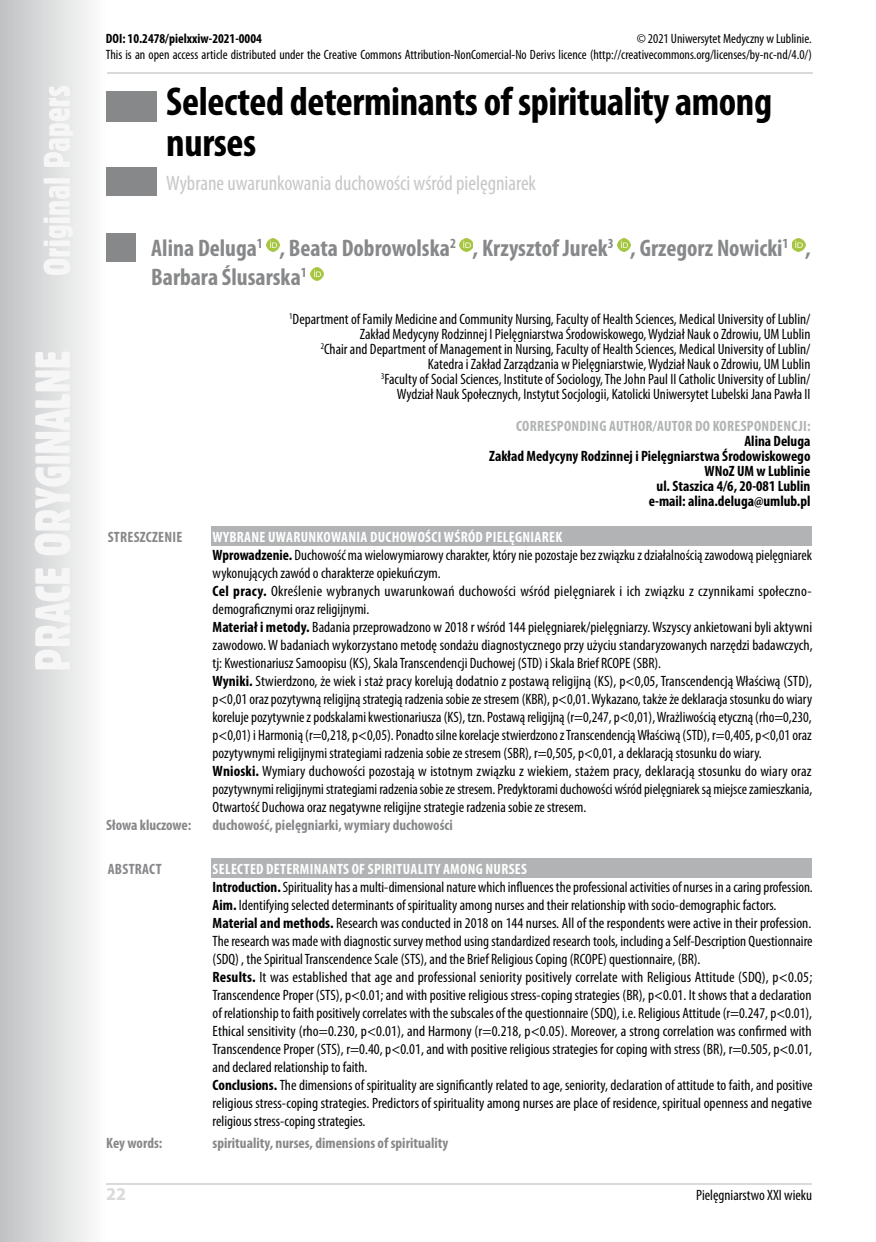
<style>
.page{position:relative;width:876px;height:1242px;background:#fff}
.page>*{position:absolute;margin:0;border:0;box-sizing:border-box;transform-origin:0 0}
.t1{font:700 condensed 40.5px/40.5px "Myriad Pro";letter-spacing:-.01em;color:#000}
.t2{font:700 condensed 24px/28.8px "Myriad Pro";color:#87888a}
.t3{font:condensed 21px "Myriad Pro";color:#c6c7c8}
.t4{font:700 18px "Myriad Pro";color:#d9dadb}
.t5{font:condensed 15px/18px "Myriad Pro";color:#000}
.t6{font:700 condensed 15px/15px "Myriad Pro";color:#000;text-align:right}
.t7{font:700 condensed 15px "Myriad Pro";color:#87888a}
.t8{font:700 condensed 15px "Myriad Pro";letter-spacing:.02em;color:#b1b3b4}
.t9{font:700 condensed 15px "Myriad Pro";letter-spacing:.02em;color:#87888a}
.t10{font:condensed 13.5px/16.2px "Myriad Pro";color:#000;text-align:right}
.t11{font:700 condensed 13.5px "Myriad Pro";color:#000}
.s1{font-weight:700;color:#fff}
.s2{font-weight:700}
</style>
<div class="page">
<div style="left:0;top:0;width:107px;height:1242px;background:linear-gradient(to right,#c0c1c3,#feffff)"></div>
<hr style="left:106px;top:0;width:2px;height:1242px;background:#fefefe">
<svg style="left:35px;top:86px;width:38px;height:583px"></svg>
<hr style="left:106px;top:1183px;width:706px;height:2px;background:#d9dadb">
<hr style="left:107px;top:72px;width:705px;height:2px;background:#d9dadb">
<div style="left:106px;top:91px;width:51px;height:30px;background:#87888a"></div>
<div style="left:106px;top:167px;width:51px;height:29px;background:#87888a"></div>
<div style="left:106px;top:233px;width:30px;height:29px;background:#87888a"></div>
<div style="left:211px;top:528px;width:601px;height:18px;background:#b1b3b4"></div>
<div style="left:211px;top:527px;width:601px;height:18px;background:#b1b3b4"></div>
<div style="left:211px;top:859px;width:601px;height:18px;background:#b1b3b4"></div>
<div style="left:211px;top:858px;width:601px;height:18px;background:#b1b3b4"></div>
<svg style="left:267px;top:239px;width:12px;height:12px"></svg>
<svg style="left:460px;top:239px;width:13px;height:12px"></svg>
<svg style="left:617px;top:239px;width:13px;height:12px"></svg>
<svg style="left:792px;top:239px;width:13px;height:12px"></svg>
<svg style="left:311px;top:267px;width:12px;height:13px"></svg>
<p class="t10" style="left:106px;top:30px;width:707px">© 2021 Uniwersytet Medyczny w Lublinie.<br>This is an open access article distributed under the Creative Commons Attribution-NonComercial-No Derivs licence (http://creativecommons.org/licenses/by-nc-nd/4.0/)</p>
<p class="t11" style="left:106px;top:30px;width:157px">DOI: 10.2478/pielxxiw-2021-0004</p>
<h1 class="t1" style="left:166px;top:81px;width:607px">Selected determinants of spirituality among nurses</h1>
<h3 class="t3" style="left:166px;top:170px;width:371px">Wybrane uwarunkowania duchowości wśród pielęgniarek</h3>
<h2 class="t2" style="left:151px;top:233px;width:661px">Alina Deluga<sup>1</sup> , Beata Dobrowolska<sup>2</sup> , Krzysztof Jurek<sup>3</sup> , Grzegorz Nowicki<sup>1</sup> ,<br>Barbara Ślusarska<sup>1</sup></h2>
<p class="t5" style="left:289px;top:311px;width:523px;line-height:15px;text-align:right"><sup>1</sup>Department of Family Medicine and Community Nursing, Faculty of Health Sciences, Medical University of Lublin/ Zakład Medycyny Rodzinnej I Pielęgniarstwa Środowiskowego, Wydział Nauk o Zdrowiu, UM Lublin<br><sup>2</sup>Chair and Department of Management in Nursing, Faculty of Health Sciences, Medical University of Lublin/ Katedra i Zakład Zarządzania w Pielęgniarstwie, Wydział Nauk o Zdrowiu, UM Lublin<br><sup>3</sup>Faculty of Social Sciences, Institute of Sociology, The John Paul II Catholic University of Lublin/<br>Wydział Nauk Społecznych, Instytut Socjologii, Katolicki Uniwersytet Lubelski Jana Pawła II</p>
<p class="t8" style="left:516px;top:416px;width:296px">CORRESPONDING AUTHOR/AUTOR DO KORESPONDENCJI:</p>
<p class="t6" style="left:489px;top:433px;width:323px">Alina Deluga<br>Zakład Medycyny Rodzinnej i Pielęgniarstwa Środowiskowego<br>WNoZ UM w Lublinie<br>ul. Staszica 4/6, 20-081 Lublin<br>e-mail: alina.deluga@umlub.pl</p>
<p class="t9" style="left:108px;top:527px;width:76px">STRESZCZENIE</p>
<p class="t5" style="left:213px;top:528px;width:602px"><span class="s1">WYBRANE UWARUNKOWANIA DUCHOWOŚCI WŚRÓD PIELęGNIAREK<br></span><span class="s2">Wprowadzenie.</span> Duchowość ma wielowymiarowy charakter, który nie pozostaje bez związku z działalnością zawodową pielęgniarek wykonujących zawód o charakterze opiekuńczym.<br><span class="s2">Cel pracy.</span> Określenie wybranych uwarunkowań duchowości wśród pielęgniarek i ich związku z czynnikami społeczno&shy;demograficznymi oraz religijnymi.<br><span class="s2">Materiał i metody.</span> Badania przeprowadzono w 2018 r wśród 144 pielęgniarek/pielęgniarzy. Wszyscy ankietowani byli aktywni zawodowo. W badaniach wykorzystano metodę sondażu diagnostycznego przy użyciu standaryzowanych narzędzi badawczych, tj: Kwestionariusz Samoopisu (KS), Skala Transcendencji Duchowej (STD) i Skala Brief RCOPE (SBR).<br><span class="s2">Wyniki.</span> Stwierdzono, że wiek i staż pracy korelują dodatnio z postawą religijną (KS), p&lt;0,05, Transcendencją Właściwą (STD), p&lt;0,01 oraz pozytywną religijną strategią radzenia sobie ze stresem (KBR), p&lt;0,01. Wykazano, także że deklaracja stosunku do wiary koreluje pozytywnie z podskalami kwestionariusza (KS), tzn. Postawą religijną (r=0,247, p&lt;0,01), Wrażliwością etyczną (rho=0,230, p&lt;0,01) i Harmonią (r=0,218, p&lt;0,05). Ponadto silne korelacje stwierdzono z Transcendencją Właściwą (STD), r=0,405, p&lt;0,01 oraz pozytywnymi religijnymi strategiami radzenia sobie ze stresem (SBR), r=0,505, p&lt;0,01, a deklaracją stosunku do wiary.<br><span class="s2">Wnioski.</span> Wymiary duchowości pozostają w istotnym związku z wiekiem, stażem pracy, deklaracją stosunku do wiary oraz pozytywnymi religijnymi strategiami radzenia sobie ze stresem. Predyktorami duchowości wśród pielęgniarek są miejsce zamieszkania, Otwartość Duchowa oraz negatywne religijne strategie radzenia sobie ze stresem.</p>
<p class="t7" style="left:106px;top:815px;width:87px">Słowa kluczowe:</p>
<p class="t7" style="left:213px;top:815px;width:242px">duchowość, pielęgniarki, wymiary duchowości</p>
<p class="t9" style="left:108px;top:859px;width:55px">ABSTRACT</p>
<p class="t5" style="left:213px;top:859px;width:602px"><span class="s1">SELECTED DETERMINANTS OF SPIRITUALITY AMONG NURSES<br></span><span class="s2">Introduction.</span> Spirituality has a multi-dimensional nature which influences the professional activities of nurses in a caring profession.<br><span class="s2">Aim.</span> Identifying selected determinants of spirituality among nurses and their relationship with socio-demographic factors.<br><span class="s2">Material and methods.</span> Research was conducted in 2018 on 144 nurses. All of the respondents were active in their profession.<br>The research was made with diagnostic survey method using standardized research tools, including a Self-Description Questionnaire (SDQ) , the Spiritual Transcendence Scale (STS), and the Brief Religious Coping (RCOPE) questionnaire, (BR).<br><span class="s2">Results.</span> It was established that age and professional seniority positively correlate with Religious Attitude (SDQ), p&lt;0.05; Transcendence Proper (STS), p&lt;0.01; and with positive religious stress-coping strategies (BR), p&lt;0.01. It shows that a declaration of relationship to faith positively correlates with the subscales of the questionnaire (SDQ), i.e. Religious Attitude (r=0.247, p&lt;0.01), Ethical sensitivity (rho=0.230, p&lt;0.01), and Harmony (r=0.218, p&lt;0.05). Moreover, a strong correlation was confirmed with Transcendence Proper (STS), r=0.40, p&lt;0.01, and with positive religious strategies for coping with stress (BR), r=0.505, p&lt;0.01, and declared relationship to faith.<br><span class="s2">Conclusions.</span> The dimensions of spirituality are significantly related to age, seniority, declaration of attitude to faith, and positive religious stress-coping strategies. Predictors of spirituality among nurses are place of residence, spiritual openness and negative religious stress-coping strategies.</p>
<p class="t7" style="left:106px;top:1133px;width:58px">Key words:</p>
<p class="t7" style="left:213px;top:1133px;width:237px">spirituality, nurses, dimensions of spirituality</p>
<p class="t4" style="left:106px;top:1182px;width:21px">22</p>
<p class="t5" style="left:696px;top:1186px;width:118px">Pielęgniarstwo XXI wieku</p>
</div>
